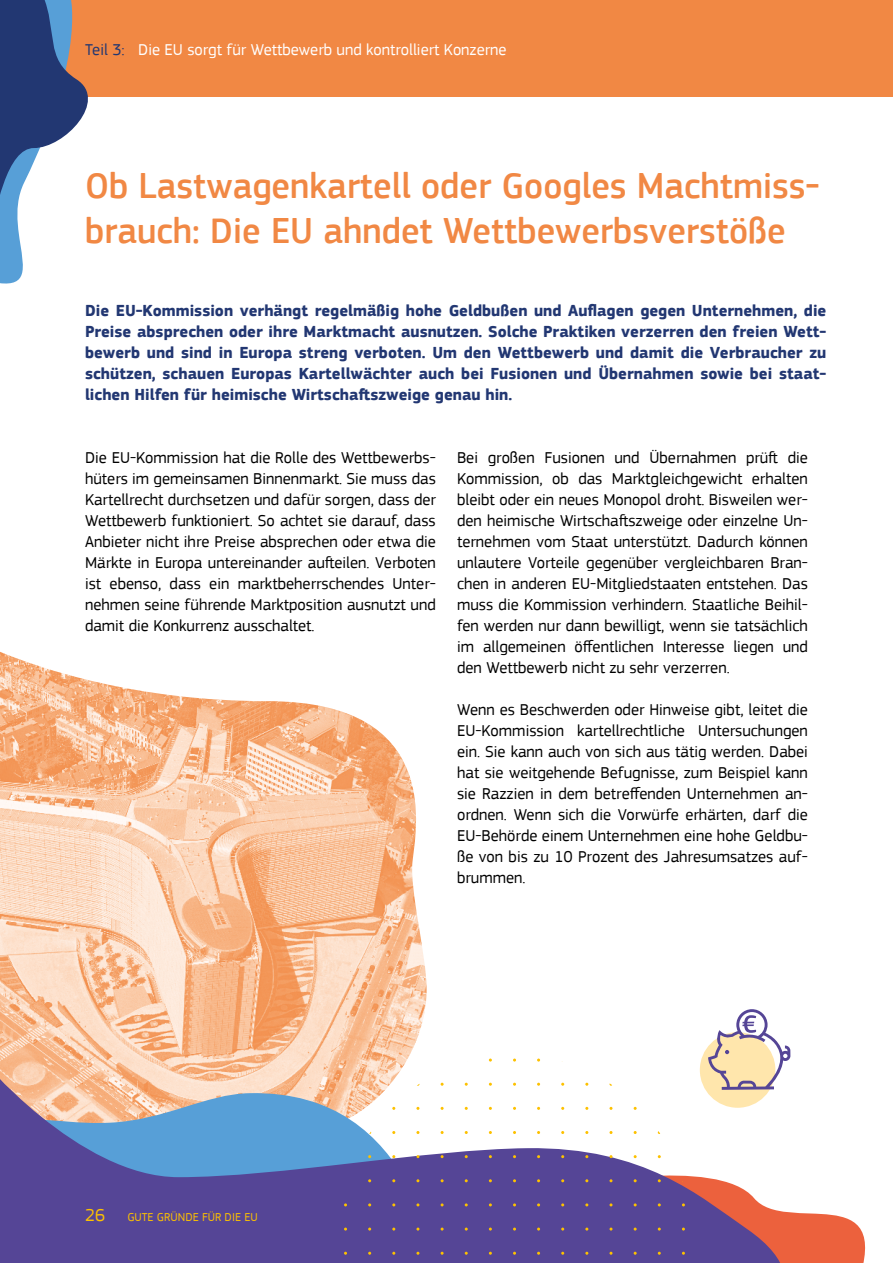
<style>
.page{position:relative;width:893px;height:1263px;background:#fff}
.page>*{position:absolute;margin:0;border:0;box-sizing:border-box;transform-origin:0 0}
.t1{font:500 37.2px/45px "PF Square Sans Pro";color:#f18844}
.t2{font:18px "PF Square Sans Pro";color:#fdc100}
.t3{font:16.5px/21px "PF Square Sans Pro";color:#000;text-align:justify}
.t4{font:700 16.5px/21px "PF Square Sans Pro";color:#223772;text-align:justify}
.t5{font:16.5px "PF Square Sans Pro";color:#fff}
.t6{font:12px "PF Square Sans Pro";color:#fdc100}
.s1{color:#223772}
</style>
<div class="page">
<img style="left:0;top:652px;width:427px;height:404px">
<svg style="left:0;top:1056px;width:791px;height:207px"></svg>
<div style="left:0;top:0;width:893px;height:96px;background:#f18844"></div>
<svg style="left:553px;top:1155px;width:313px;height:108px"></svg>
<svg style="left:0;top:0;width:109px;height:284px"></svg>
<div style="left:700px;top:1032px;width:75px;height:76px;background:#ffe6ac;border-radius:50%"></div>
<svg style="left:708px;top:1009px;width:82px;height:81px"></svg>
<p class="t5" style="left:85px;top:40px;width:423px"><span class="s1">Teil 3:</span> Die EU sorgt für Wettbewerb und kontrolliert Konzerne</p>
<h1 class="t1" style="left:85px;top:164px;width:736px">Ob Lastwagenkartell oder Googles Machtmiss&shy;brauch: Die EU ahndet Wettbewerbsverstöße</h1>
<p class="t4" style="left:85px;top:301px;width:743px">Die EU-Kommission verhängt regelmäßig hohe Geldbußen und Auflagen gegen Unternehmen, die Preise absprechen oder ihre Marktmacht ausnutzen. Solche Praktiken verzerren den freien Wett&shy;bewerb und sind in Europa streng verboten. Um den Wettbewerb und damit die Verbraucher zu schützen, schauen Europas Kartellwächter auch bei Fusionen und Übernahmen sowie bei staat&shy;lichen Hilfen für heimische Wirtschaftszweige genau hin.</p>
<p class="t3" style="left:85px;top:447px;width:352px">Die EU-Kommission hat die Rolle des Wettbewerbs&shy;hüters im gemeinsamen Binnenmarkt. Sie muss das Kartellrecht durchsetzen und dafür sorgen, dass der Wettbewerb funktioniert. So achtet sie darauf, dass Anbieter nicht ihre Preise absprechen oder etwa die Märkte in Europa untereinander aufteilen. Verboten ist ebenso, dass ein marktbeherrschendes Unter&shy;nehmen seine führende Marktposition ausnutzt und damit die Konkurrenz ausschaltet.</p>
<p class="t3" style="left:457px;top:447px;width:352px">Bei großen Fusionen und Übernahmen prüft die Kommission, ob das Marktgleichgewicht erhalten bleibt oder ein neues Monopol droht. Bisweilen wer&shy;den heimische Wirtschaftszweige oder einzelne Un&shy;ternehmen vom Staat unterstützt. Dadurch können unlautere Vorteile gegenüber vergleichbaren Bran&shy;chen in anderen EU-Mitgliedstaaten entstehen. Das muss die Kommission verhindern. Staatliche Beihil&shy;fen werden nur dann bewilligt, wenn sie tatsächlich im allgemeinen öffentlichen Interesse liegen und den Wettbewerb nicht zu sehr verzerren.</p>
<p class="t3" style="left:457px;top:699px;width:352px">Wenn es Beschwerden oder Hinweise gibt, leitet die EU-Kommission kartellrechtliche Untersuchungen ein. Sie kann auch von sich aus tätig werden. Dabei hat sie weitgehende Befugnisse, zum Beispiel kann sie Razzien in dem betreffenden Unternehmen an&shy;ordnen. Wenn sich die Vorwürfe erhärten, darf die EU-Behörde einem Unternehmen eine hohe Geldbu&shy;ße von bis zu 10 Prozent des Jahresumsatzes auf&shy;brummen.</p>
<p class="t2" style="left:85px;top:1205px;width:22px">26</p>
<p class="t6" style="left:127px;top:1210px;width:132px">GUTE GRÜNDE FÜR DIE EU</p>
</div>
